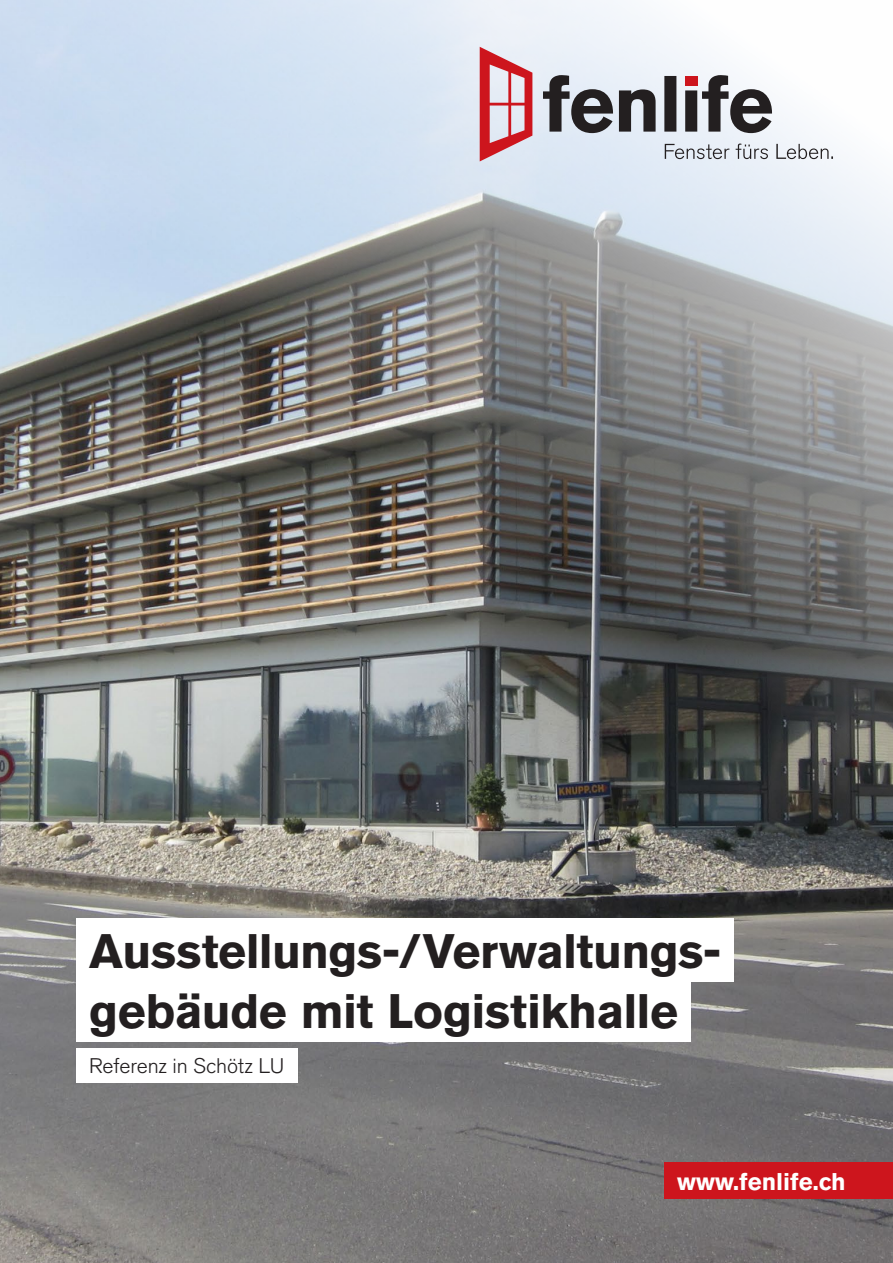
<style>
.page{position:relative;width:893px;height:1263px;background:#fff}
.page>*{position:absolute;margin:0;border:0;box-sizing:border-box;transform-origin:0 0}
.t1{font:700 48px "Akzidenz Grotesk BE";letter-spacing:-.01em;color:#231f20}
.t2{font:700 24px "Akzidenz Grotesk BE";color:#fff}
.t3{font:300 21px "Akzidenz Grotesk BE";letter-spacing:-.01em;color:#231f20}
</style>
<div class="page">
<img style="left:0;top:0;width:893px;height:1263px">
<svg style="left:543px;top:75px;width:229px;height:58px;background:#8b8c90"></svg>
<svg style="left:480px;top:47px;width:52px;height:114px;background:#d98d96"></svg>
<svg style="left:665px;top:144px;width:168px;height:15px"></svg>
<div style="left:685px;top:76px;width:12px;height:9px;background:#cd151d"></div>
<div style="left:664px;top:1162px;width:229px;height:37px;background:#cd151d"></div>
<div style="left:77px;top:978px;width:614px;height:64px;background:#fff"></div>
<div style="left:77px;top:918px;width:657px;height:64px;background:#fff"></div>
<div style="left:77px;top:1048px;width:221px;height:34px;background:#fff"></div>
<p class="t1" style="left:89px;top:924px;width:633px">Ausstellungs-/Verwaltungs-</p>
<p class="t1" style="left:89px;top:983px;width:590px">gebäude mit Logistikhalle</p>
<p class="t3" style="left:89px;top:1054px;width:197px">Referenz in Schötz LU</p>
<p class="t2" style="left:677px;top:1167px;width:170px">www.fenlife.ch</p>
</div>
